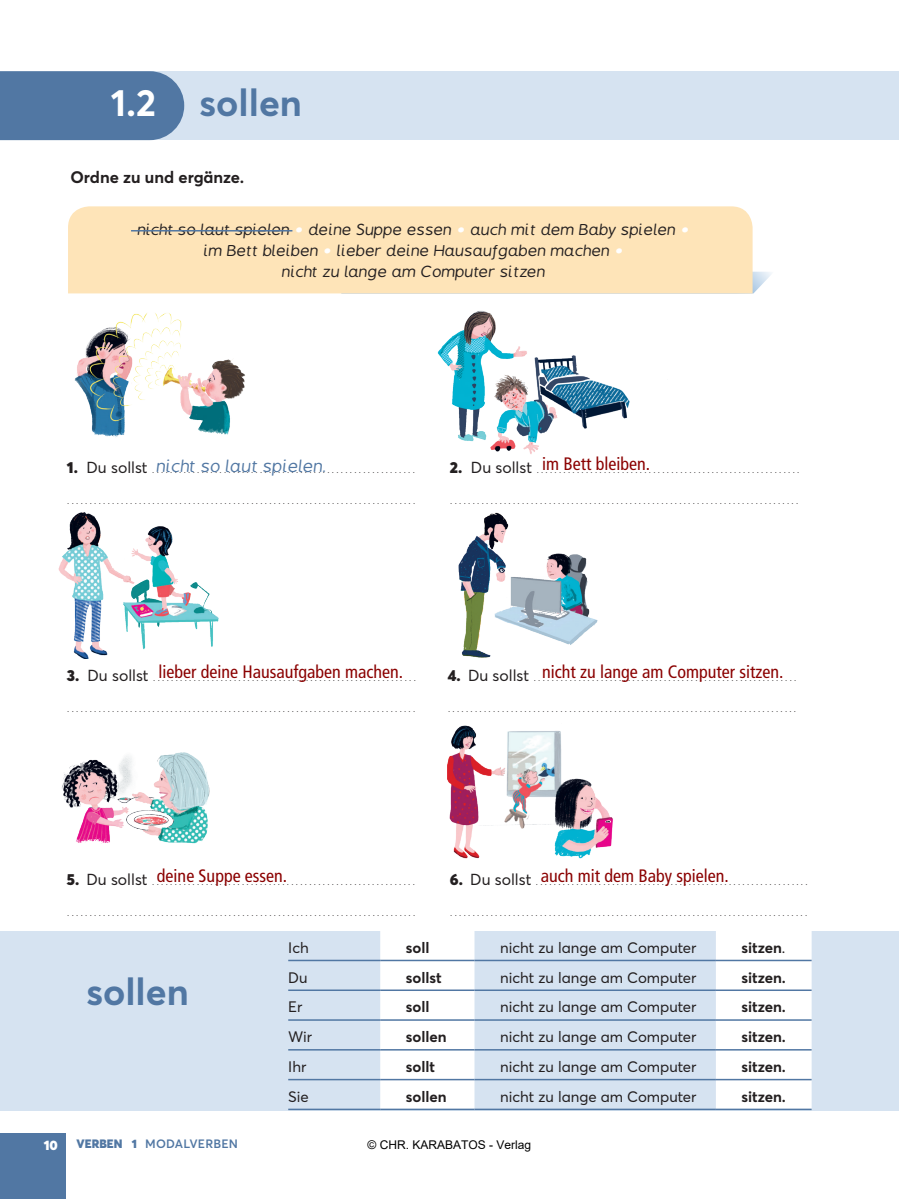
<style>
.page{position:relative;width:899px;height:1199px;background:#fff}
.page>*{position:absolute;margin:0;border:0;box-sizing:border-box;transform-origin:0 0}
.t1{font:700 37.5px "Averta Std";color:#5177a3}
.Lösungen{font:condensed 18px "Frutiger LT Std";color:#8b0202}
.List_Paragraph{font:100 16.5px "Averta Std";color:#231f20}
.List_Paragraph-2{font:700 16.5px "Averta Std";color:#231f20}
.t2{font:italic 16.2px "B Preplay";color:#5177a3;scale:1.11 1}
.t3{font:15px "Averta Std";color:#231f20}
.t4{font:700 15px "Averta Std";color:#231f20}
.t5{font:italic 14.85px/21px "B Preplay";color:#231f20;text-align:center;scale:1.11 1}
.t6{font:900 13.5px "Averta Std";color:#fff}
.t7{font:12px "Arial";color:#000}
.t8{font:600 12px "Averta Std";letter-spacing:.015em;color:#5177a3}
.s1{color:#fff}
.s2{font-weight:900;font-size:15.75px}
.s3{font-weight:400;font-size:15.75px}
.s4{font-weight:900}
.s5{font-weight:400}
</style>
<div class="page">
<div style="left:0;top:1133px;width:66px;height:65px;background:#5177a3"></div>
<div style="left:0;top:930px;width:898px;height:180px;background:#d6e3f1"></div>
<svg style="left:380px;top:930px;width:431px;height:178px"></svg>
<hr style="left:288px;top:959px;width:92px;height:2px;background:#5177a3">
<hr style="left:380px;top:959px;width:94px;height:2px;background:#5177a3">
<hr style="left:474px;top:959px;width:241px;height:2px;background:#5177a3">
<hr style="left:715px;top:959px;width:96px;height:2px;background:#5177a3">
<hr style="left:288px;top:989px;width:92px;height:1px;background:#5177a3">
<hr style="left:380px;top:989px;width:94px;height:1px;background:#5177a3">
<hr style="left:474px;top:989px;width:241px;height:1px;background:#5177a3">
<hr style="left:715px;top:989px;width:96px;height:1px;background:#5177a3">
<hr style="left:288px;top:1019px;width:92px;height:1px;background:#5177a3">
<hr style="left:380px;top:1019px;width:94px;height:1px;background:#5177a3">
<hr style="left:474px;top:1019px;width:241px;height:1px;background:#5177a3">
<hr style="left:715px;top:1019px;width:96px;height:1px;background:#5177a3">
<hr style="left:288px;top:1048px;width:92px;height:2px;background:#5177a3">
<hr style="left:380px;top:1048px;width:94px;height:2px;background:#5177a3">
<hr style="left:474px;top:1048px;width:241px;height:2px;background:#5177a3">
<hr style="left:715px;top:1048px;width:96px;height:2px;background:#5177a3">
<hr style="left:288px;top:1078px;width:92px;height:2px;background:#5177a3">
<hr style="left:288px;top:1108px;width:92px;height:1px;background:#5177a3">
<hr style="left:380px;top:1078px;width:94px;height:2px;background:#5177a3">
<hr style="left:380px;top:1108px;width:94px;height:1px;background:#5177a3">
<hr style="left:474px;top:1078px;width:241px;height:2px;background:#5177a3">
<hr style="left:474px;top:1108px;width:241px;height:1px;background:#5177a3">
<hr style="left:715px;top:1078px;width:96px;height:2px;background:#5177a3">
<hr style="left:715px;top:1108px;width:96px;height:1px;background:#5177a3">
<img style="left:74px;top:315px;width:171px;height:122px">
<img style="left:437px;top:311px;width:193px;height:143px">
<img style="left:58px;top:512px;width:161px;height:145px">
<img style="left:458px;top:512px;width:140px;height:146px">
<img style="left:62px;top:752px;width:148px;height:92px">
<img style="left:447px;top:725px;width:166px;height:134px">
<div style="left:0;top:71px;width:898px;height:69px;background:#d6e3f1"></div>
<div style="left:0;top:71px;width:184px;height:69px;background:#5177a3"></div>
<svg style="left:752px;top:271px;width:20px;height:22px"></svg>
<div style="left:68px;top:206px;width:684px;height:87px;background:#fee4b8"></div>
<hr style="left:131px;top:230px;width:161px;height:1px;background:#5177a3">
<p class="t1" style="left:111px;top:77px;width:193px"><span class="s1">1.2</span> sollen</p>
<p class="List_Paragraph-2" style="left:70px;top:166px;width:175px">Ordne zu und ergänze.</p>
<p class="t5" style="left:138px;top:219px;width:499px">nicht so laut spielen <span class="s1">•</span> deine Suppe essen <span class="s1">•</span> auch mit dem Baby spielen <span class="s1">• </span>im Bett bleiben <span class="s1">•</span> lieber deine Hausaufgaben machen <span class="s1">•<br></span>nicht zu lange am Computer sitzen</p>
<p class="t2" style="left:157px;top:455px;width:155px">nicht so laut spielen.</p>
<p class="List_Paragraph" style="left:67px;top:456px;width:350px"><span class="s2">1.</span> <span class="s3">Du sollst</span> ...........................................................</p>
<p class="List_Paragraph" style="left:67px;top:487px;width:350px">..............................................................................</p>
<p class="Lösungen" style="left:542px;top:453px;width:109px">im Bett bleiben.</p>
<p class="List_Paragraph" style="left:450px;top:456px;width:351px"><span class="s2">2.</span> <span class="s3">Du sollst</span> ...........................................................</p>
<p class="List_Paragraph" style="left:450px;top:487px;width:350px">..............................................................................</p>
<p class="Lösungen" style="left:158px;top:661px;width:246px">lieber deine Hausaufgaben machen.</p>
<p class="List_Paragraph" style="left:67px;top:663px;width:351px"><span class="s2">3.</span> <span class="s3">Du sollst</span> ...........................................................</p>
<p class="List_Paragraph" style="left:67px;top:695px;width:350px">..............................................................................</p>
<p class="Lösungen" style="left:542px;top:661px;width:243px">nicht zu lange am Computer sitzen.</p>
<p class="List_Paragraph" style="left:447px;top:663px;width:350px"><span class="s2">4.</span> <span class="s3">Du sollst</span> ...........................................................</p>
<p class="List_Paragraph" style="left:447px;top:695px;width:350px">..............................................................................</p>
<p class="Lösungen" style="left:157px;top:865px;width:132px">deine Suppe essen.</p>
<p class="List_Paragraph" style="left:67px;top:867px;width:350px"><span class="s2">5.</span> <span class="s3">Du sollst</span> ...........................................................</p>
<p class="List_Paragraph" style="left:67px;top:899px;width:350px">..............................................................................</p>
<p class="Lösungen" style="left:540px;top:865px;width:189px">auch mit dem Baby spielen.</p>
<p class="List_Paragraph" style="left:450px;top:867px;width:359px"><span class="s2">6.</span> <span class="s3">Du sollst</span> .............................................................</p>
<p class="List_Paragraph" style="left:450px;top:899px;width:359px">................................................................................</p>
<p class="t1" style="left:86px;top:964px;width:104px">sollen</p>
<p class="t6" style="left:44px;top:1134px;width:16px">10</p>
<p class="t8" style="left:76px;top:1134px;width:163px"><span class="s4">VERBEN 1</span> MODALVERBEN</p>
<p class="t3" style="left:288px;top:936px;width:22px">Ιch</p>
<p class="t4" style="left:405px;top:936px;width:25px">soll</p>
<p class="t3" style="left:500px;top:936px;width:198px">nicht zu lange am Computer</p>
<p class="t4" style="left:741px;top:936px;width:45px">sitzen<span class="s5">.</span></p>
<p class="t3" style="left:288px;top:966px;width:21px">Du</p>
<p class="t4" style="left:405px;top:966px;width:37px">sollst</p>
<p class="t3" style="left:500px;top:966px;width:198px">nicht zu lange am Computer</p>
<p class="t4" style="left:741px;top:966px;width:46px">sitzen.</p>
<p class="t3" style="left:288px;top:996px;width:16px">Er</p>
<p class="t4" style="left:405px;top:996px;width:25px">soll</p>
<p class="t3" style="left:500px;top:996px;width:198px">nicht zu lange am Computer</p>
<p class="t4" style="left:741px;top:996px;width:46px">sitzen.</p>
<p class="t3" style="left:288px;top:1026px;width:25px">Wir</p>
<p class="t4" style="left:405px;top:1026px;width:42px">sollen</p>
<p class="t3" style="left:500px;top:1026px;width:198px">nicht zu lange am Computer</p>
<p class="t4" style="left:741px;top:1026px;width:46px">sitzen.</p>
<p class="t3" style="left:288px;top:1056px;width:20px">Ihr</p>
<p class="t4" style="left:405px;top:1055px;width:31px">sollt</p>
<p class="t3" style="left:500px;top:1056px;width:198px">nicht zu lange am Computer</p>
<p class="t4" style="left:741px;top:1055px;width:46px">sitzen.</p>
<p class="t3" style="left:288px;top:1085px;width:22px">Sie</p>
<p class="t4" style="left:405px;top:1085px;width:42px">sollen</p>
<p class="t3" style="left:500px;top:1085px;width:198px">nicht zu lange am Computer</p>
<p class="t4" style="left:741px;top:1085px;width:46px">sitzen.</p>
<p class="t7" style="left:367px;top:1136px;width:165px">© CHR. KARABATOS - Verlag</p>
</div>
